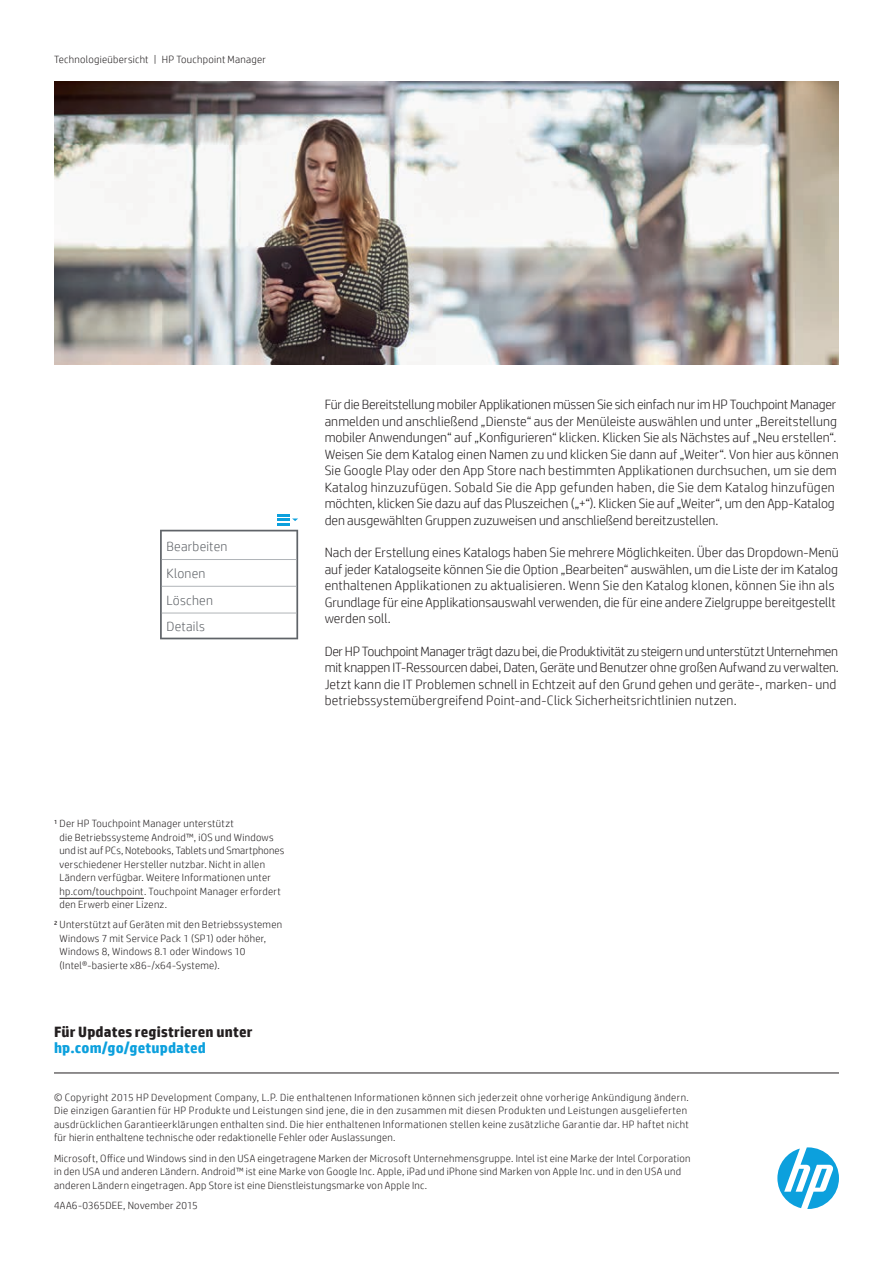
<style>
.page{position:relative;width:893px;height:1263px;background:#fff}
.page>*{position:absolute;margin:0;border:0;box-sizing:border-box;transform-origin:0 0}
.Call_to_action_10_12{font:700 15px "HP Simplified";letter-spacing:.01em;color:#231f20}
.Call_to_action_10_12-2{font:700 15px "HP Simplified";letter-spacing:.01em;color:#0ca0dd}
.Body{font:300 13.5px/16.5px "HP Simplified";color:#231f20}
.Palette_Bodytext_9_1{font:300 13.5px "HP Simplified";letter-spacing:.015em;color:#5f6368}
.Legal_7_9{font:300 10.5px/13.5px "HP Simplified";letter-spacing:.03em;color:#231f20}
.Footnotes{font:300 10.5px/13.5px "HP Simplified";letter-spacing:.025em;color:#231f20}
.Title_descriptor{font:300 10.5px "HP Simplified";letter-spacing:.025em;color:#231f20}
</style>
<div class="page">
<hr style="left:54px;top:1073px;width:785px;height:1px;background:#231f20">
<img style="left:54px;top:81px;width:785px;height:283px">
<svg style="left:777px;top:1147px;width:62px;height:62px"></svg>
<svg style="left:160px;top:514px;width:138px;height:125px"></svg>
<hr style="left:162px;top:559px;width:134px;height:1px;background:#b0b4b8">
<hr style="left:162px;top:586px;width:134px;height:1px;background:#b0b4b8">
<hr style="left:162px;top:613px;width:134px;height:1px;background:#b0b4b8">
<hr style="left:60px;top:898px;width:84px;height:1px;background:#231f20">
<p class="Title_descriptor" style="left:54px;top:52px;width:213px">Technologieübersicht | HP Touchpoint Manager</p>
<p class="Palette_Bodytext_9_1" style="left:167px;top:537px;width:62px">Bearbeiten</p>
<p class="Palette_Bodytext_9_1" style="left:167px;top:565px;width:40px">Klonen</p>
<p class="Palette_Bodytext_9_1" style="left:167px;top:591px;width:48px">Löschen</p>
<p class="Palette_Bodytext_9_1" style="left:167px;top:617px;width:40px">Details</p>
<p class="Body" style="left:325px;top:396px;width:516px">Für die Bereitstellung mobiler Applikationen müssen Sie sich einfach nur im HP Touchpoint Manager anmelden und anschließend „Dienste“ aus der Menüleiste auswählen und unter „Bereitstellung mobiler Anwendungen“ auf „Konfigurieren“ klicken. Klicken Sie als Nächstes auf „Neu erstellen“.<br>Weisen Sie dem Katalog einen Namen zu und klicken Sie dann auf „Weiter“. Von hier aus können Sie Google Play oder den App Store nach bestimmten Applikationen durchsuchen, um sie dem Katalog hinzuzufügen. Sobald Sie die App gefunden haben, die Sie dem Katalog hinzufügen möchten, klicken Sie dazu auf das Pluszeichen („+“). Klicken Sie auf „Weiter“, um den App-Katalog den ausgewählten Gruppen zuzuweisen und anschließend bereitzustellen.</p>
<p class="Body" style="left:325px;top:544px;width:515px">Nach der Erstellung eines Katalogs haben Sie mehrere Möglichkeiten. Über das Dropdown-Menü auf jeder Katalogseite können Sie die Option „Bearbeiten“ auswählen, um die Liste der im Katalog enthaltenen Applikationen zu aktualisieren. Wenn Sie den Katalog klonen, können Sie ihn als Grundlage für eine Applikationsauswahl verwenden, die für eine andere Zielgruppe bereitgestellt werden soll.</p>
<p class="Body" style="left:325px;top:643px;width:516px">Der HP Touchpoint Manager trägt dazu bei, die Produktivität zu steigern und unterstützt Unternehmen mit knappen IT-Ressourcen dabei, Daten, Geräte und Benutzer ohne großen Aufwand zu verwalten.<br>Jetzt kann die IT Problemen schnell in Echtzeit auf den Grund gehen und geräte-, marken- und betriebssystemübergreifend Point-and-Click Sicherheitsrichtlinien nutzen.</p>
<p class="Footnotes" style="left:60px;top:816px;width:226px;text-indent:-6px"><sup>1</sup> Der HP Touchpoint Manager unterstützt<br>die Betriebssysteme Android™, iOS und Windows und ist auf PCs, Notebooks, Tablets und Smartphones verschiedener Hersteller nutzbar. Nicht in allen Ländern verfügbar. Weitere Informationen unter hp.com/touchpoint. Touchpoint Manager erfordert den Erwerb einer Lizenz.</p>
<p class="Footnotes" style="left:60px;top:918px;width:224px;text-indent:-6px"><sup>2</sup> Unterstützt auf Geräten mit den Betriebssystemen Windows 7 mit Service Pack 1 (SP1) oder höher, Windows 8, Windows 8.1 oder Windows 10 (Intel®-basierte x86-/x64-Systeme).</p>
<p class="Call_to_action_10_12" style="left:54px;top:1021px;width:200px">Für Updates registrieren unter</p>
<p class="Call_to_action_10_12-2" style="left:54px;top:1038px;width:153px">hp.com/go/getupdated</p>
<p class="Legal_7_9" style="left:54px;top:1090px;width:636px">© Copyright 2015 HP Development Company, L.P. Die enthaltenen Informationen können sich jederzeit ohne vorherige Ankündigung ändern.<br>Die einzigen Garantien für HP Produkte und Leistungen sind jene, die in den zusammen mit diesen Produkten und Leistungen ausgelieferten ausdrücklichen Garantieerklärungen enthalten sind. Die hier enthaltenen Informationen stellen keine zusätzliche Garantie dar. HP haftet nicht für hierin enthaltene technische oder redaktionelle Fehler oder Auslassungen.</p>
<p class="Legal_7_9" style="left:54px;top:1151px;width:638px">Microsoft, Office und Windows sind in den USA eingetragene Marken der Microsoft Unternehmensgruppe. Intel ist eine Marke der Intel Corporation in den USA und anderen Ländern. Android™ ist eine Marke von Google Inc. Apple, iPad und iPhone sind Marken von Apple Inc. und in den USA und anderen Ländern eingetragen. App Store ist eine Dienstleistungsmarke von Apple Inc.</p>
<p class="Legal_7_9" style="left:54px;top:1198px;width:145px">4AA6-0365DEE, November 2015</p>
</div>
